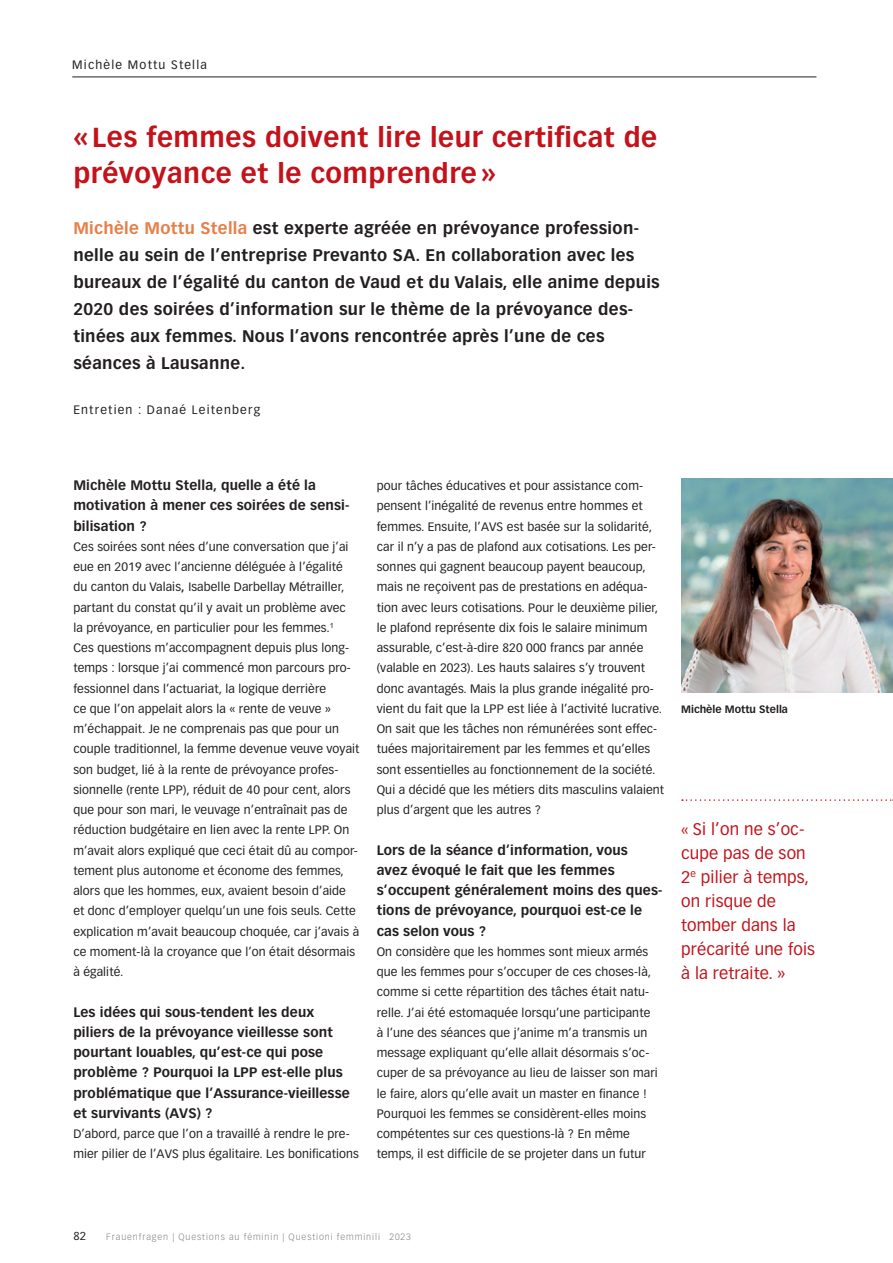
<style>
.page{position:relative;width:893px;height:1263px;background:#fff}
.page>*{position:absolute;margin:0;border:0;box-sizing:border-box;transform-origin:0 0}
.t1{font:700 27px/36px "Vectora LT Pro";letter-spacing:.02em;color:#c4121a}
.t2{font:700 16.5px/27px "Vectora LT Pro";letter-spacing:.02em;color:#231f20}
.t3{font:16.5px/24px "Vectora LT Pro";letter-spacing:.01em;color:#c4121a}
.t4{font:700 13.5px/20.2px "Vectora LT Pro";letter-spacing:.01em;color:#231f20}
.t5{font:12px/20.2px "Vectora LT Pro";letter-spacing:.01em;color:#231f20}
.t6{font:12px "Vectora LT Pro";letter-spacing:.1em;color:#231f20}
.t7{font:11.25px "Vectora LT Pro";color:#231f20}
.t8{font:700 10.5px "Vectora LT Pro";color:#231f20}
.t9{font:300 9px "Vectora LT Pro";letter-spacing:.1em;color:#808285}
.s1{color:#e67f47}
.s2{font-weight:700}
.s3{font-size:15px}
</style>
<div class="page">
<hr style="left:72px;top:77px;width:744px;height:1px;background:#231f20">
<img style="left:681px;top:478px;width:212px;height:215px">
<svg style="left:682px;top:799px;width:211px;height:2px"></svg>
<p class="t6" style="left:72px;top:57px;width:136px">Michèle Mottu Stella</p>
<h1 class="t1" style="left:73px;top:119px;width:585px">« Les femmes doivent lire leur certificat de prévoyance et le comprendre »</h1>
<p class="t2" style="left:73px;top:214px;width:588px"><span class="s1">Michèle Mottu Stella</span> est experte agréée en prévoyance profession&shy;nelle au sein de l’entreprise Prevanto SA. En collaboration avec les bureaux de l’égalité du canton de Vaud et du Valais, elle anime depuis 2020 des soirées d’information sur le thème de la prévoyance des&shy;tinées aux femmes. Nous l’avons rencontrée après l’une de ces séances à Lausanne.</p>
<p class="t6" style="left:73px;top:402px;width:188px">Entretien : Danaé Leitenberg</p>
<p class="t4" style="left:73px;top:475px;width:278px">Michèle Mottu Stella, quelle a été la motivation à mener ces soirées de sensi&shy;bilisation ?</p>
<p class="t5" style="left:73px;top:536px;width:288px">Ces soirées sont nées d’une conversation que j’ai eue en 2019 avec l’ancienne déléguée à l’égalité du canton du Valais<span class="s2">,</span> Isabelle Darbellay Métrailler, partant du constat qu’il y avait un problème avec<br>la prévoyance, en particulier pour les femmes.<sup>1<br></sup>Ces questions m’accompagnent depuis plus long&shy;temps : lorsque j’ai commencé mon parcours pro&shy;fessionnel dans l’actuariat, la logique derrière<br>ce que l’on appelait alors la « rente de veuve » m’échappait. Je ne comprenais pas que pour un couple traditionnel, la femme devenue veuve voyait son budget, lié à la rente de prévoyance profes&shy;sionnelle (rente LPP), réduit de 40 pour cent, alors que pour son mari, le veuvage n’entraînait pas de réduction budgétaire en lien avec la rente LPP. On m’avait alors expliqué que ceci était dû au compor&shy;tement plus autonome et économe des femmes, alors que les hommes, eux, avaient besoin d’aide et donc d’employer quelqu’un une fois seuls. Cette explication m’avait beaucoup choquée, car j’avais à ce moment-là la croyance que l’on était désormais à égalité.</p>
<p class="t4" style="left:73px;top:1002px;width:278px">Les idées qui sous-tendent les deux piliers de la prévoyance vieillesse sont pourtant louables, qu’est-ce qui pose problème ? Pourquoi la LPP est-elle plus problématique que l’Assurance-vieillesse et survivants (AVS) ?</p>
<p class="t5" style="left:73px;top:1124px;width:287px">D’abord, parce que l’on a travaillé à rendre le pre&shy;mier pilier de l’AVS plus égalitaire. Les bonifications</p>
<p class="t5" style="left:377px;top:476px;width:289px">pour tâches éducatives et pour assistance com&shy;pensent l’inégalité de revenus entre hommes et femmes. Ensuite, l’AVS est basée sur la solidarité, car il n’y a pas de plafond aux cotisations. Les per&shy;sonnes qui gagnent beaucoup payent beaucoup, mais ne reçoivent pas de prestations en adéqua&shy;tion avec leurs cotisations. Pour le deuxième pilier, le plafond représente dix fois le salaire minimum assurable, c’est-à-dire 820 000 francs par année (valable en 2023). Les hauts salaires s’y trouvent donc avantagés. Mais la plus grande inégalité pro&shy;vient du fait que la LPP est liée à l’activité lucrative.<br>On sait que les tâches non rémunérées sont effec&shy;tuées majoritairement par les femmes et qu’elles sont essentielles au fonctionnement de la société.<br>Qui a décidé que les métiers dits masculins valaient plus d’argent que les autres ?</p>
<p class="t4" style="left:377px;top:840px;width:287px">Lors de la séance d’information, vous<br>avez évoqué le fait que les femmes s’occupent généralement moins des ques&shy;tions de prévoyance, pourquoi est-ce le cas selon vous ?</p>
<p class="t5" style="left:377px;top:941px;width:283px">On considère que les hommes sont mieux armés que les femmes pour s’occuper de ces choses-là, comme si cette répartition des tâches était natu&shy;relle. J’ai été estomaquée lorsqu’une participante à l’une des séances que j’anime m’a transmis un message expliquant qu’elle allait désormais s’oc&shy;cuper de sa prévoyance au lieu de laisser son mari le faire, alors qu’elle avait un master en finance !<br>Pourquoi les femmes se considèrent-elles moins compétentes sur ces questions-là ? En même temps, il est difficile de se projeter dans un futur</p>
<p class="t8" style="left:681px;top:703px;width:108px">Michèle Mottu Stella</p>
<h2 class="t3" style="left:681px;top:817px;width:135px"><span class="s3">«</span> Si l’on ne s’oc&shy;cupe pas de son<br>2<sup>e</sup> pilier à temps, on risque de tomber dans la précarité une fois à la retraite. »</h2>
<p class="t7" style="left:73px;top:1229px;width:14px">82</p>
<p class="t9" style="left:106px;top:1231px;width:306px">Frauenfragen | Questions au féminin | Questioni femminili 2023</p>
</div>
